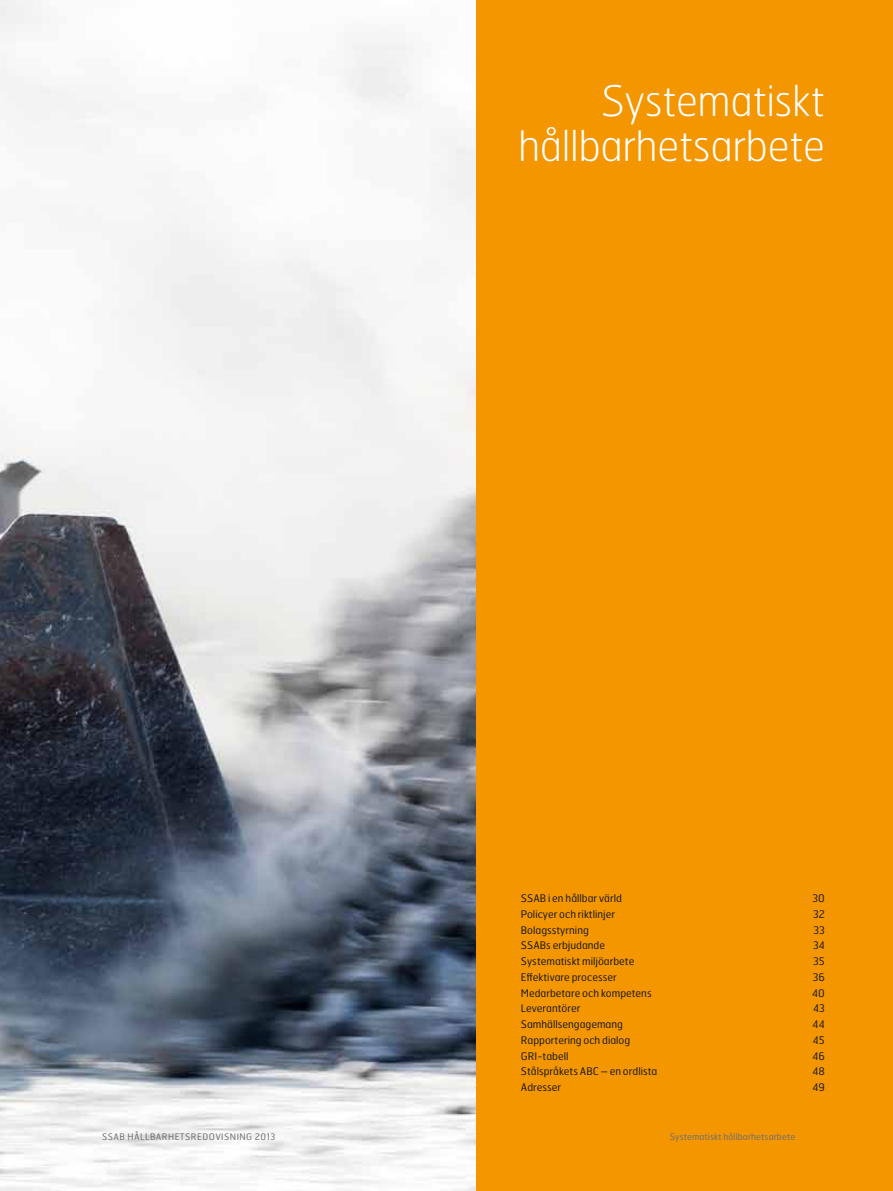
<style>
.page{position:relative;width:893px;height:1191px;background:#fff}
.page>*{position:absolute;margin:0;border:0;box-sizing:border-box;transform-origin:0 0}
.t1{font:100 42px/45px "Hermes FB";letter-spacing:-.01em;color:#fff;text-align:right}
.t2{font:10.5px "Hermes FB";color:#1c1b1a}
.t3{font:9px "Hermes FB";letter-spacing:.05em;color:#70706f}
.t4{font:9px "Hermes FB";letter-spacing:.01em;color:#70706f}
</style>
<div class="page">
<img style="left:0;top:0;width:476px;height:1191px">
<div style="left:476px;top:0;width:417px;height:1191px;background:#f49600"></div>
<h1 class="t1" style="left:518px;top:77px;width:308px">Systematiskt hållbarhetsarbete</h1>
<p class="t2" style="left:521px;top:891px;width:8px">SSAB</p>
<p class="t2" style="left:548px;top:891px;width:75px">i en hållbar värld</p>
<p class="t2" style="left:813px;top:891px;width:14px">30</p>
<p class="t2" style="left:521px;top:907px;width:96px">Policyer och riktlinjer</p>
<p class="t2" style="left:813px;top:907px;width:13px">32</p>
<p class="t2" style="left:521px;top:923px;width:69px">Bolagsstyrning</p>
<p class="t2" style="left:814px;top:923px;width:13px">33</p>
<p class="t2" style="left:521px;top:939px;width:8px">SSAB</p>
<p class="t2" style="left:546px;top:939px;width:60px">s erbjudande</p>
<p class="t2" style="left:813px;top:939px;width:13px">34</p>
<p class="t2" style="left:521px;top:954px;width:115px">Systematiskt miljöarbete</p>
<p class="t2" style="left:813px;top:954px;width:13px">35</p>
<p class="t2" style="left:521px;top:970px;width:97px">Effektivare processer</p>
<p class="t2" style="left:813px;top:970px;width:14px">36</p>
<p class="t2" style="left:521px;top:986px;width:132px">Medarbetare och kompetens</p>
<p class="t2" style="left:812px;top:986px;width:14px">40</p>
<p class="t2" style="left:521px;top:1002px;width:61px">Leverantörer</p>
<p class="t2" style="left:813px;top:1002px;width:13px">43</p>
<p class="t2" style="left:521px;top:1017px;width:104px">Samhällsengagemang</p>
<p class="t2" style="left:813px;top:1017px;width:14px">44</p>
<p class="t2" style="left:521px;top:1033px;width:111px">Rapportering och dialog</p>
<p class="t2" style="left:813px;top:1033px;width:14px">45</p>
<p class="t2" style="left:521px;top:1049px;width:49px">GRI -tabell</p>
<p class="t2" style="left:812px;top:1049px;width:14px">46</p>
<p class="t2" style="left:521px;top:1065px;width:138px">Stålspråkets ABC – en ordlista</p>
<p class="t2" style="left:812px;top:1065px;width:14px">48</p>
<p class="t2" style="left:521px;top:1080px;width:42px">Adresser</p>
<p class="t2" style="left:812px;top:1080px;width:14px">49</p>
<p class="t3" style="left:102px;top:1131px;width:175px">ssab hållbarhetsredovisning 2013</p>
<p class="t4" style="left:670px;top:1131px;width:127px">Systematiskt hållbarhetsarbete</p>
</div>
